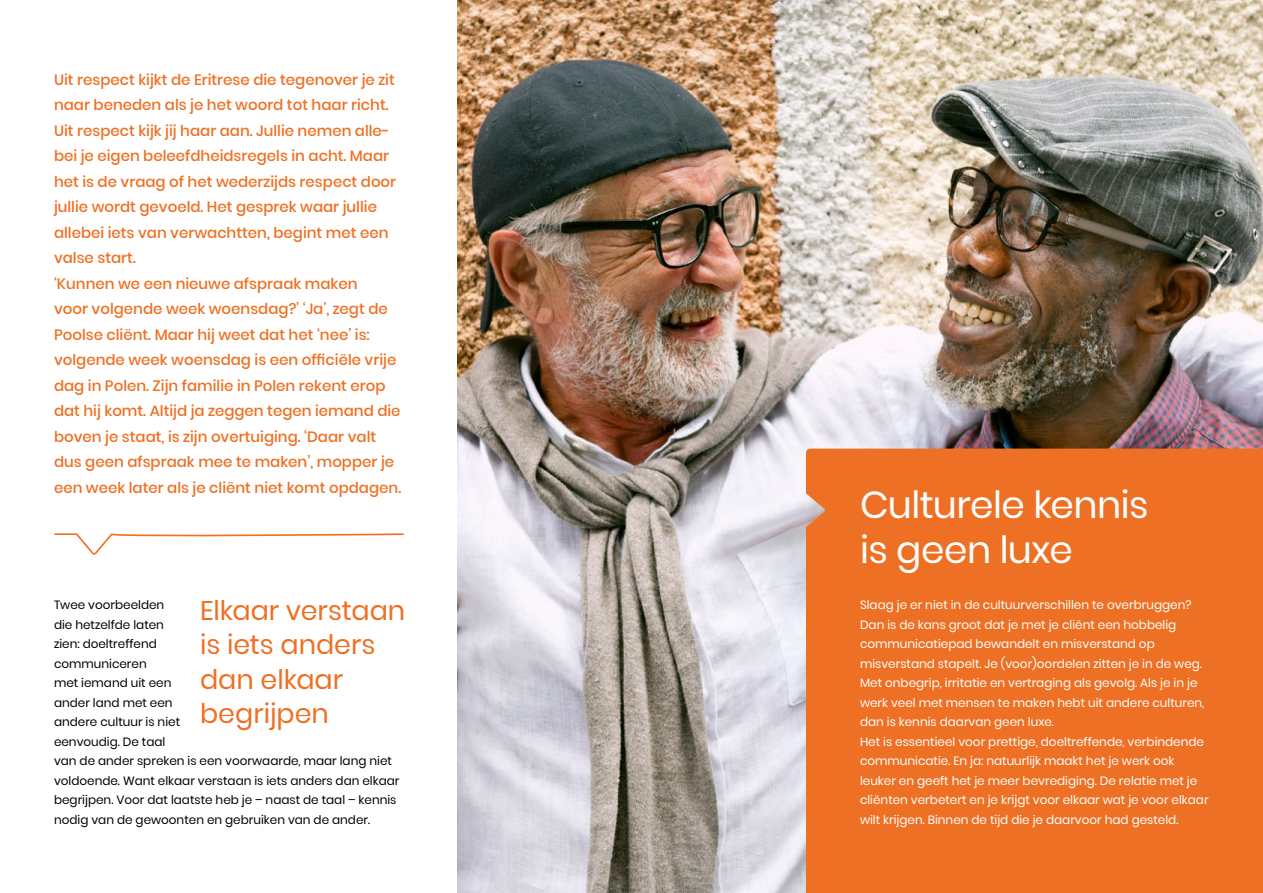
<style>
.page{position:relative;width:1263px;height:893px;background:#fff}
.page>*{position:absolute;margin:0;border:0;box-sizing:border-box;transform-origin:0 0}
.t1{font:37.5px/45px "Poppins";letter-spacing:-.01em;color:#fff}
.t2{font:27px/34.5px "Poppins";color:#ee7023}
.t3{font:500 15px/25.5px "Poppins";color:#ee7023}
.t4{font:12px/19.5px "Poppins";color:#fff}
.t5{font:12px/19.5px "Poppins";color:#000}
</style>
<div class="page">
<img style="left:457px;top:0;width:806px;height:893px">
<div style="left:806px;top:449px;width:457px;height:444px;background:#ed7024"></div>
<svg style="left:54px;top:533px;width:350px;height:22px"></svg>
<p class="t3" style="left:54px;top:67px;width:349px">Uit respect kijkt de Eritrese die tegenover je zit naar beneden als je het woord tot haar richt.<br>Uit respect kijk jij haar aan. Jullie nemen alle&shy;bei je eigen beleefdheidsregels in acht. Maar het is de vraag of het wederzijds respect door jullie wordt gevoeld. Het gesprek waar jullie allebei iets van verwachtten, begint met een valse start.<br>‘Kunnen we een nieuwe afspraak maken<br>voor volgende week woensdag?’ ‘Ja’, zegt de Poolse cliënt. Maar hij weet dat het ‘nee’ is: volgende week woensdag is een officiële vrije dag in Polen. Zijn familie in Polen rekent erop dat hij komt. Altijd ja zeggen tegen iemand die boven je staat, is zijn overtuiging. ‘Daar valt dus geen afspraak mee te maken’, mopper je een week later als je cliënt niet komt opdagen.</p>
<h2 class="t2" style="left:200px;top:593px;width:207px">Elkaar verstaan is iets anders dan elkaar begrijpen</h2>
<p class="t5" style="left:54px;top:596px;width:347px">Twee voorbeelden<br>die hetzelfde laten<br>zien: doeltreffend<br>communiceren<br>met iemand uit een<br>ander land met een<br>andere cultuur is niet<br>eenvoudig. De taal<br>van de ander spreken is een voorwaarde, maar lang niet voldoende. Want elkaar verstaan is iets anders dan elkaar begrijpen. Voor dat laatste heb je – naast de taal – kennis nodig van de gewoonten en gebruiken van de ander.</p>
<h1 class="t1" style="left:860px;top:482px;width:290px">Culturele kennis is geen luxe</h1>
<p class="t4" style="left:860px;top:596px;width:350px">Slaag je er niet in de cultuurverschillen te overbruggen?<br>Dan is de kans groot dat je met je cliënt een hobbelig communicatiepad bewandelt en misverstand op misverstand stapelt. Je (voor)oordelen zitten je in de weg.<br>Met onbegrip, irritatie en vertraging als gevolg. Als je in je werk veel met mensen te maken hebt uit andere culturen, dan is kennis daarvan geen luxe.<br>Het is essentieel voor prettige, doeltreffende, verbindende communicatie. En ja: natuurlijk maakt het je werk ook leuker en geeft het je meer bevrediging. De relatie met je cliënten verbetert en je krijgt voor elkaar wat je voor elkaar wilt krijgen. Binnen de tijd die je daarvoor had gesteld.</p>
</div>
